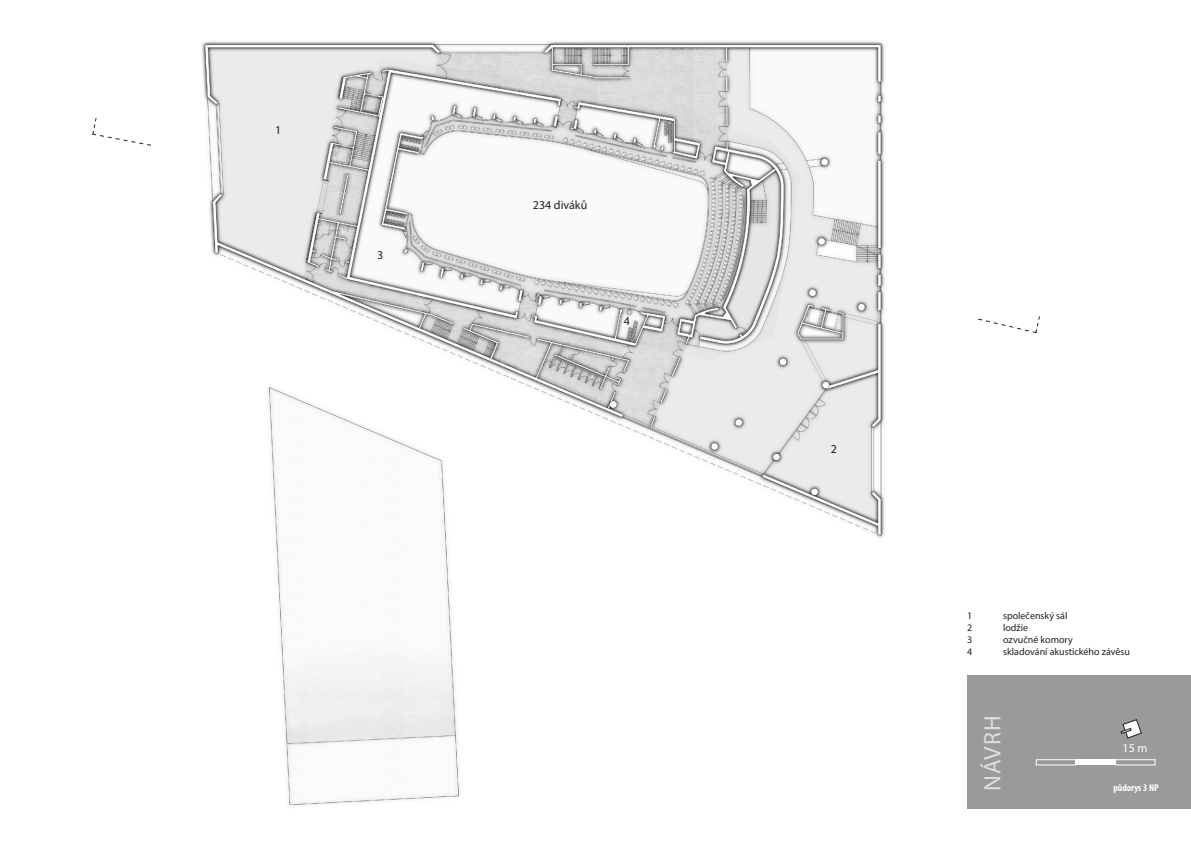
<style>
.page{position:relative;width:1191px;height:842px;background:#fff}
.page>*{position:absolute;margin:0;border:0;box-sizing:border-box;transform-origin:0 0}
.t1{font:24px "Myriad Pro";letter-spacing:.05em;color:#dddee0}
.t2{font:12px "Myriad Pro";color:#231f20}
.t3{font:12px "Myriad Pro";color:#fff}
.t4{font:10px "Myriad Pro";color:#231f20}
.t5{font:700 condensed 10px "Myriad Pro";color:#fff}
</style>
<div class="page">
<img style="left:202px;top:41px;width:683px;height:765px">
<div style="left:967px;top:675px;width:224px;height:133px;background:#9a9a9a"></div>
<div style="left:1035px;top:759px;width:41px;height:6px;border:1px solid #fff"></div>
<div style="left:1115px;top:759px;width:40px;height:6px;border:1px solid #fff"></div>
<div style="left:1075px;top:760px;width:40px;height:5px;background:#fff"></div>
<svg style="left:1120px;top:719px;width:22px;height:20px"></svg>
<svg style="left:92px;top:118px;width:59px;height:28px"></svg>
<svg style="left:978px;top:316px;width:62px;height:18px"></svg>
<p class="t2" style="left:275px;top:122px;width:8px">1</p>
<p class="t2" style="left:377px;top:247px;width:8px">3</p>
<p class="t2" style="left:533px;top:197px;width:56px">234 diváků</p>
<p class="t2" style="left:624px;top:314px;width:8px">4</p>
<p class="t2" style="left:831px;top:441px;width:8px">2</p>
<p class="t4" style="left:967px;top:609px;width:7px">1</p>
<p class="t4" style="left:1003px;top:609px;width:66px">společenský sál</p>
<p class="t4" style="left:967px;top:621px;width:7px">2</p>
<p class="t4" style="left:1003px;top:621px;width:27px">lodžie</p>
<p class="t4" style="left:967px;top:633px;width:7px">3</p>
<p class="t4" style="left:1003px;top:633px;width:71px">ozvučné komory</p>
<p class="t4" style="left:967px;top:645px;width:7px">4</p>
<p class="t4" style="left:1003px;top:645px;width:128px">skladování akustického závěsu</p>
<p class="t1" style="left:977px;top:791px;width:77px;rotate:-90deg">NÁVRH</p>
<p class="t3" style="left:1122px;top:741px;width:26px">15 m</p>
<p class="t5" style="left:1113px;top:782px;width:47px">půdorys 3 NP</p>
</div>
